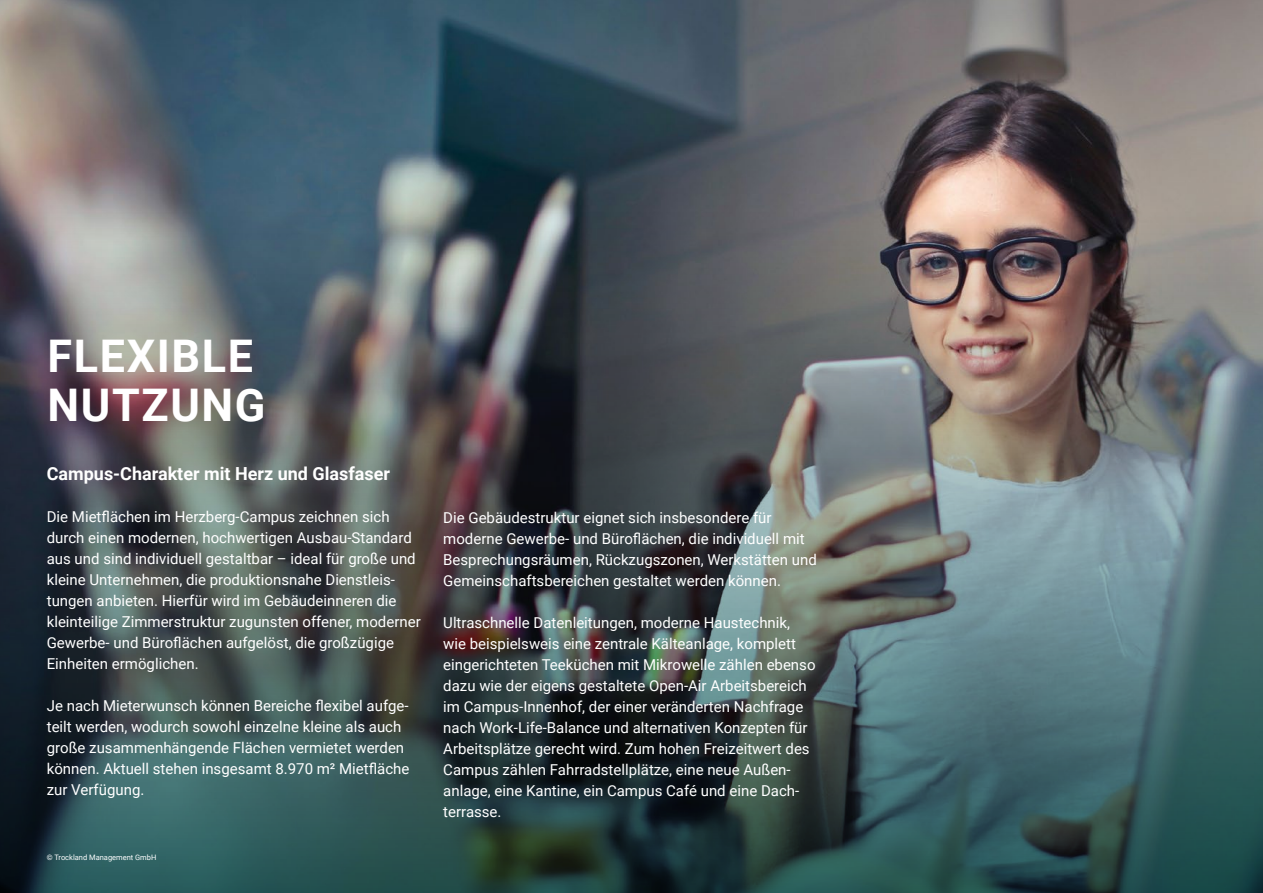
<style>
.page{position:relative;width:1263px;height:893px;background:#fff}
.page>*{position:absolute;margin:0;border:0;box-sizing:border-box;transform-origin:0 0}
.t1{font:700 45px/49.5px "Roboto";letter-spacing:.035em;color:#fff}
.t2{font:700 18px "Roboto";color:#fff}
.t3{font:15px/21px "Roboto";color:#fff}
.t4{font:7.5px "Roboto";color:#fff}
</style>
<div class="page">
<img style="left:0;top:0;width:1263px;height:893px">
<h1 class="t1" style="left:48px;top:329px;width:219px">FLEXIBLE<br>NUTZUNG</h1>
<p class="t2" style="left:47px;top:461px;width:345px">Campus-Charakter mit Herz und Glasfaser</p>
<p class="t3" style="left:47px;top:506px;width:375px">Die Mietflächen im Herzberg-Campus zeichnen sich durch einen modernen, hochwertigen Ausbau-Standard aus und sind individuell gestaltbar – ideal für große und kleine Unternehmen, die produktionsnahe Dienstleis&shy;tungen anbieten. Hierfür wird im Gebäudeinneren die kleinteilige Zimmerstruktur zugunsten offener, moderner Gewerbe- und Büroflächen aufgelöst, die großzügige Einheiten ermöglichen.</p>
<p class="t3" style="left:47px;top:695px;width:364px">Je nach Mieterwunsch können Bereiche flexibel aufge&shy;teilt werden, wodurch sowohl einzelne kleine als auch große zusammenhängende Flächen vermietet werden können. Aktuell stehen insgesamt 8.970 m² Mietfläche zur Verfügung.</p>
<p class="t4" style="left:47px;top:852px;width:111px">© Trockland Management GmbH</p>
<p class="t3" style="left:443px;top:507px;width:375px">Die Gebäudestruktur eignet sich insbesondere für moderne Gewerbe- und Büroflächen, die individuell mit Besprechungsräumen, Rückzugszonen, Werkstätten und Gemeinschaftsbereichen gestaltet werden können.</p>
<p class="t3" style="left:443px;top:612px;width:374px">Ultraschnelle Datenleitungen, moderne Haustechnik, wie beispielsweis eine zentrale Kälteanlage, komplett eingerichteten Teeküchen mit Mikrowelle zählen ebenso dazu wie der eigens gestaltete Open-Air Arbeitsbereich im Campus-Innenhof, der einer veränderten Nachfrage nach Work-Life-Balance und alternativen Konzepten für Arbeitsplätze gerecht wird. Zum hohen Freizeitwert des Campus zählen Fahrradstellplätze, eine neue Außen&shy;anlage, eine Kantine, ein Campus Café und eine Dach&shy;terrasse.</p>
</div>
